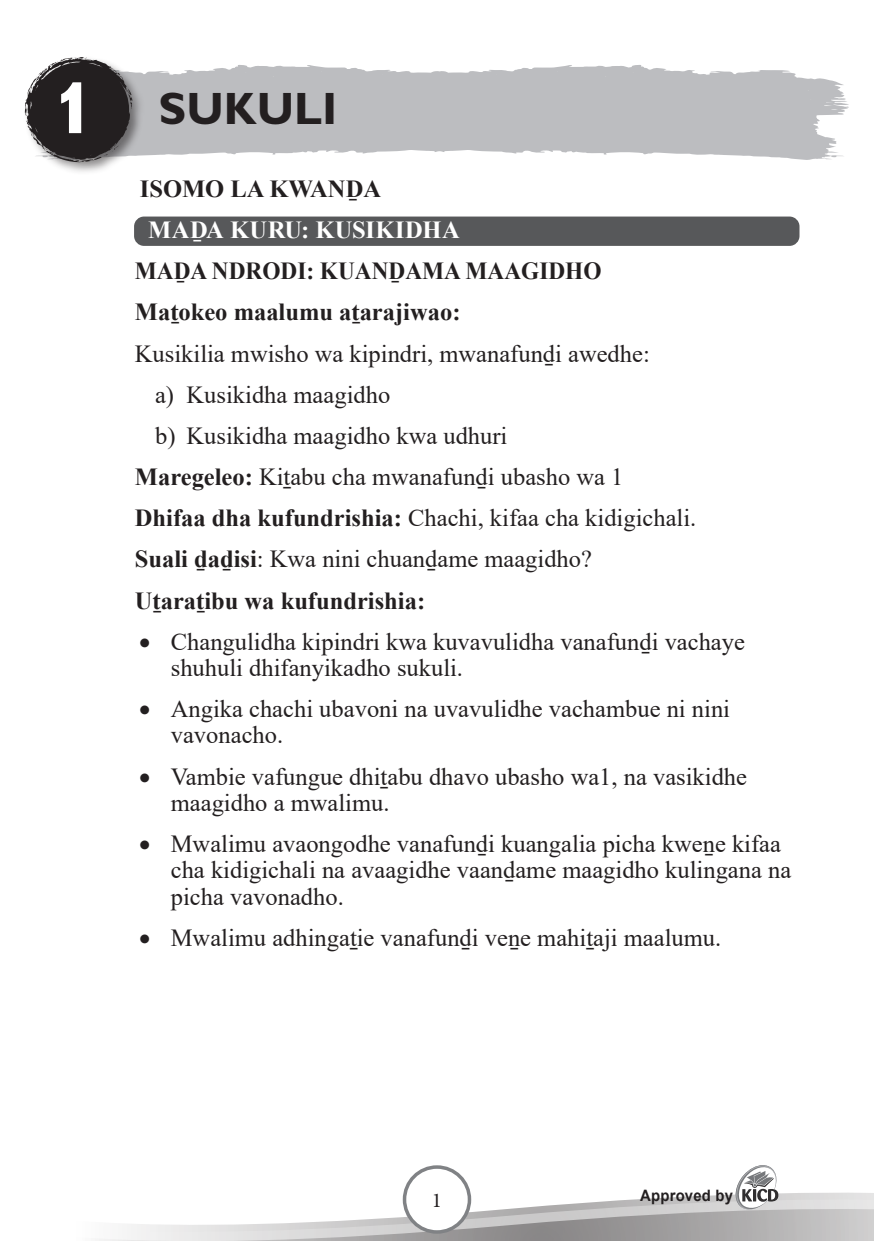
<style>
.page{position:relative;width:874px;height:1241px;background:#fff}
.page>*{position:absolute;margin:0;border:0;box-sizing:border-box;transform-origin:0 0}
.Strand{font:700 45.5px "Gill Sans Infant Std";color:#231f20}
.Body_Text{font:24.5px/26.2px "Times New Roman";color:#231f20}
.heading_1{font:700 24.5px "Times New Roman";color:#231f20}
.heading_1-2{font:700 24.5px "Times New Roman";color:#231f20;scale:.95 1}
.strand_1{font:700 24.5px "Times New Roman";letter-spacing:.015em;color:#fff}
.Isomo_la{font:700 24.5px "Times New Roman";color:#231f20}
.t1{font:21px "Minion Pro";color:#231f20}
.t2{font:700 15.75px "Arial";letter-spacing:.015em;color:#231f20;scale:.95 1}
.s1{font-size:73.5px;color:#fff}
.s2{color:#221f1f}
.s3{font-weight:700}
.s4{font-weight:700;color:#221f1f}
</style>
<div class="page">
<svg style="left:99px;top:1165px;width:774px;height:75px"></svg>
<div style="left:134px;top:216px;width:665px;height:30px;background:#57585a;border-radius:10px"></div>
<svg style="left:145px;top:65px;width:703px;height:95px;background:#c5c6c9"></svg>
<div style="left:23px;top:55px;width:122px;height:121px;background:#231f20;opacity:.51"></div>
<svg style="left:25px;top:57px;width:107px;height:106px;background:#524f50"></svg>
<p class="Strand" style="left:53px;top:82px;width:285px"><span class="s1">1</span> SUKULI</p>
<p class="Isomo_la" style="left:140px;top:171px;width:242px">ISOMO LA KWANḎA</p>
<p class="strand_1" style="left:148px;top:212px;width:313px">MAḎA KURU: KUSIKIDHA</p>
<p class="heading_1-2" style="left:135px;top:253px;width:492px">MAḎA NDRODI: KUAN<span class="s2">Ḏ</span>AMA MAAGIDHO</p>
<p class="heading_1" style="left:135px;top:294px;width:327px">Ma<span class="s2">ṯ</span>okeo maalumu aṯarajiwao:</p>
<p class="Body_Text" style="left:135px;top:339px;width:516px">Kusikilia mwisho wa kipindri, mwanafun<span class="s2">ḏ</span>i awedhe:</p>
<p class="Body_Text" style="left:155px;top:380px;width:236px">a) Kusikidha maagidho</p>
<p class="Body_Text" style="left:155px;top:422px;width:354px">b) Kusikidha maagidho kwa udhuri</p>
<p class="Body_Text" style="left:135px;top:463px;width:490px"><span class="s3">Maregeleo:</span> Kiṯabu cha mwanafun<span class="s2">ḏ</span>i ubasho wa 1</p>
<p class="Body_Text" style="left:135px;top:504px;width:562px"><span class="s3">Dhifaa dha kufundrishia:</span> Chachi, kifaa cha kidigichali.</p>
<p class="Body_Text" style="left:135px;top:545px;width:458px"><span class="s3">Suali</span> <span class="s4">ḏ</span><span class="s3">a</span><span class="s4">ḏ</span><span class="s3">isi</span>: Kwa nini chuan<span class="s2">ḏ</span>ame maagidho?</p>
<p class="heading_1" style="left:135px;top:582px;width:291px">Uṯaraṯibu wa kufundrishia:</p>
<p class="Body_Text" style="left:171px;top:627px;width:575px;text-indent:-32px">• Changulidha kipindri kwa kuvavulidha vanafun<span class="s2">ḏ</span>i vachaye shuhuli dhifanyikadho sukuli.</p>
<p class="Body_Text" style="left:171px;top:695px;width:560px;text-indent:-32px">• Angika chachi ubavoni na uvavulidhe vachambue ni nini vavonacho.</p>
<p class="Body_Text" style="left:171px;top:762px;width:577px;text-indent:-32px">• Vambie vafungue dhiṯabu dhavo ubasho wa1, na vasikidhe maagidho a mwalimu.</p>
<p class="Body_Text" style="left:171px;top:829px;width:621px;text-indent:-32px">• Mwalimu avaongodhe vanafun<span class="s2">ḏ</span>i kuangalia picha kwe<span class="s2">ṉ</span>e kifaa cha kidigichali na avaagidhe vaan<span class="s2">ḏ</span>ame maagidho kulingana na picha vavonadho.</p>
<p class="Body_Text" style="left:139px;top:923px;width:583px">• Mwalimu adhingaṯie vanafunḏi veṉe mahiṯaji maalumu.</p>
<p class="t1" style="left:431px;top:1186px;width:12px">1</p>
<p class="t2" style="left:640px;top:1184px;width:99px">Approved by</p>
</div>
